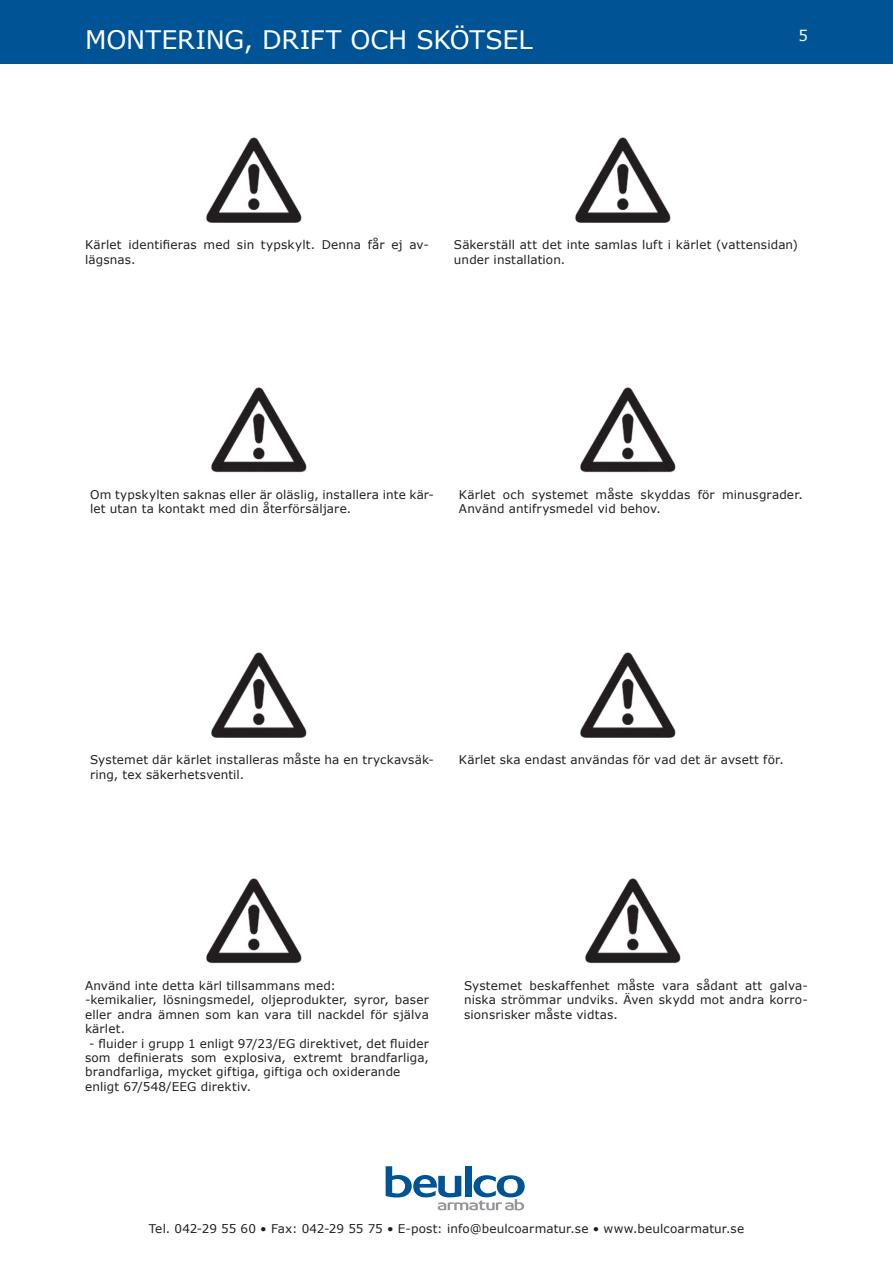
<style>
.page{position:relative;width:893px;height:1263px;background:#fff}
.page>*{position:absolute;margin:0;border:0;box-sizing:border-box;transform-origin:0 0}
.t1{font:25.5px "Verdana";letter-spacing:-.005em;color:#fff}
.t2{font:15px "Verdana";color:#fff}
.t3{font:12px/14.4px "Verdana";letter-spacing:.01em;color:#231f20}
</style>
<div class="page">
<div style="left:0;top:0;width:893px;height:64px;background:#005495"></div>
<svg style="left:386px;top:1166px;width:139px;height:44px"></svg>
<img style="left:206px;top:137px;width:96px;height:86px">
<img style="left:575px;top:137px;width:96px;height:86px">
<img style="left:211px;top:387px;width:96px;height:86px">
<img style="left:580px;top:387px;width:96px;height:86px">
<img style="left:211px;top:652px;width:96px;height:86px">
<img style="left:580px;top:652px;width:96px;height:86px">
<img style="left:206px;top:878px;width:96px;height:86px">
<img style="left:585px;top:878px;width:96px;height:86px">
<h1 class="t1" style="left:85px;top:22px;width:449px">MONTERING, DRIFT OCH SKÖTSEL</h1>
<p class="t2" style="left:798px;top:25px;width:11px">5</p>
<p class="t3" style="left:85px;top:238px;width:345px">Kärlet identifieras med sin typskylt. Denna får ej av&shy;lägsnas.</p>
<p class="t3" style="left:454px;top:238px;width:345px">Säkerställ att det inte samlas luft i kärlet (vattensidan) under installation.</p>
<p class="t3" style="left:90px;top:487px;width:345px">Om typskylten saknas eller är oläslig, installera inte kär&shy;let utan ta kontakt med din återförsäljare.</p>
<p class="t3" style="left:459px;top:487px;width:345px">Kärlet och systemet måste skyddas för minusgrader.<br>Använd antifrysmedel vid behov.</p>
<p class="t3" style="left:90px;top:753px;width:345px">Systemet där kärlet installeras måste ha en tryckavsäk&shy;ring, tex säkerhetsventil.</p>
<p class="t3" style="left:459px;top:753px;width:326px">Kärlet ska endast användas för vad det är avsett för.</p>
<p class="t3" style="left:85px;top:978px;width:252px">Använd inte detta kärl tillsammans med:</p>
<p class="t3" style="left:85px;top:993px;width:345px;text-align:justify">-kemikalier, lösningsmedel, oljeprodukter, syror, baser eller andra ämnen som kan vara till nackdel för själva kärlet.</p>
<p class="t3" style="left:85px;top:1036px;width:345px;text-align:justify;text-indent:4px">- fluider i grupp 1 enligt 97/23/EG direktivet, det fluider som definierats som explosiva, extremt brandfarliga, brandfarliga, mycket giftiga, giftiga och oxiderande</p>
<p class="t3" style="left:85px;top:1079px;width:168px">enligt 67/548/EEG direktiv.</p>
<p class="t3" style="left:464px;top:978px;width:345px;text-align:justify">Systemet beskaffenhet måste vara sådant att galva&shy;niska strömmar undviks. Även skydd mot andra korro&shy;sionsrisker måste vidtas.</p>
<p class="t3" style="left:149px;top:1221px;width:597px">Tel. 042-29 55 60 • Fax: 042-29 55 75 • E-post: info@beulcoarmatur.se • www.beulcoarmatur.se</p>
</div>
